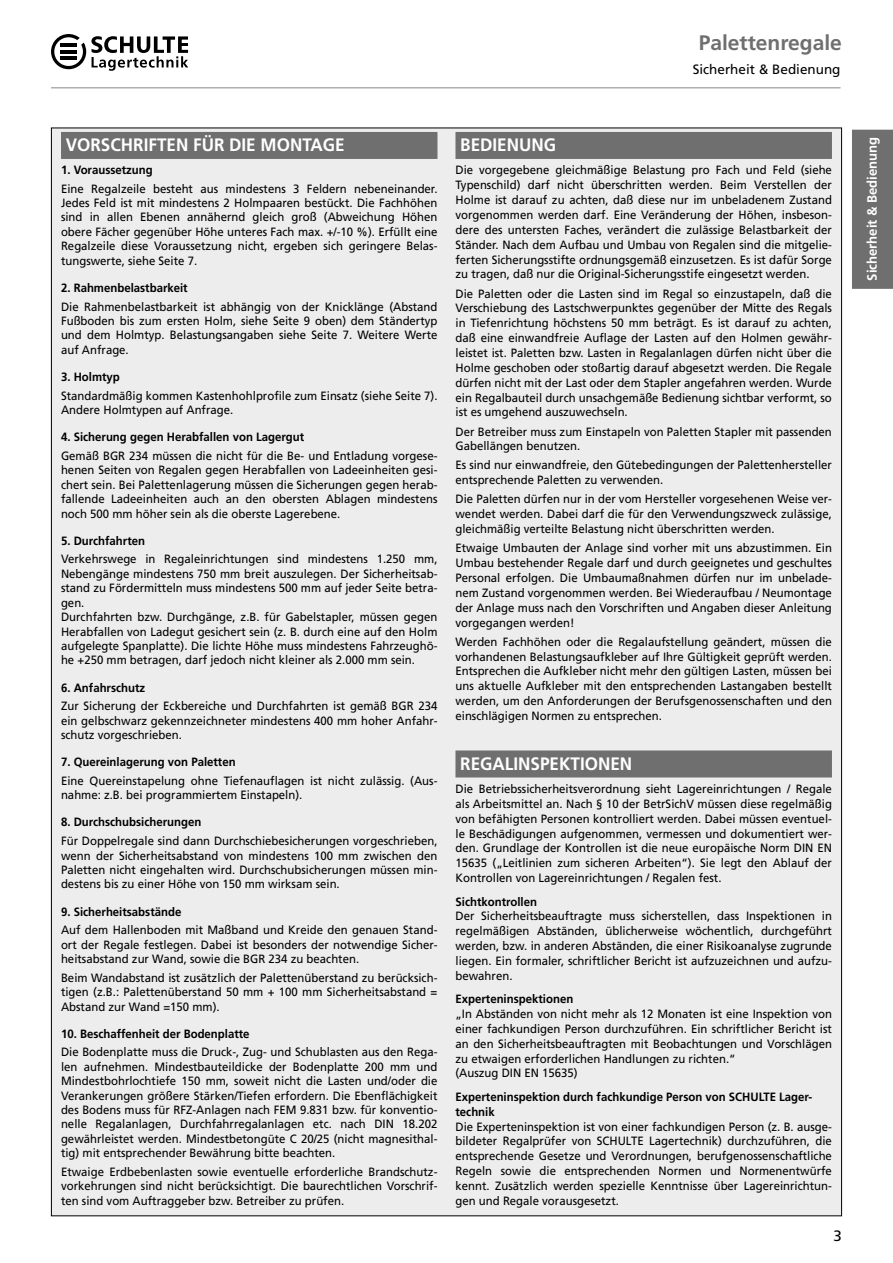
<style>
.page{position:relative;width:893px;height:1263px;background:#fff}
.page>*{position:absolute;margin:0;border:0;box-sizing:border-box;transform-origin:0 0}
.t1{font:700 21px "Frutiger LT Com";color:#706f6f}
.t2{font:700 18px "Frutiger LT Com";color:#fff;scale:.95 1}
.t3{font:15px "Frutiger LT Com";color:#000}
.t4{font:700 13.5px "Frutiger LT Com";color:#fff}
.t5{font:13.5px "Frutiger LT Com";color:#000}
.t6{font:12px/14.9px "Frutiger LT Com";color:#000;text-align:justify;scale:.95 1}
.t7{font:700 12px/14.9px "Frutiger LT Com";color:#000;scale:.95 1}
</style>
<div class="page">
<div style="left:852px;top:129px;width:41px;height:160px;background:#706f6f"></div>
<hr style="left:51px;top:87px;width:789px;height:1px;background:#878786">
<svg style="left:51px;top:34px;width:137px;height:37px"></svg>
<div style="left:51px;top:128px;width:791px;height:1088px;background:#ededed"></div>
<div style="left:61px;top:132px;width:376px;height:27px;background:#706f6f"></div>
<div style="left:455px;top:132px;width:377px;height:27px;background:#706f6f"></div>
<div style="left:455px;top:750px;width:377px;height:27px;background:#706f6f"></div>
<h1 class="t1" style="left:699px;top:34px;width:145px">Palettenregale</h1>
<p class="t5" style="left:693px;top:64px;width:149px">Sicherheit &amp; Bedienung</p>
<h2 class="t2" style="left:66px;top:137px;width:295px">VORSCHRIFTEN FÜR DIE MONTAGE</h2>
<p class="t7" style="left:61px;top:163px;width:98px">1. Voraussetzung</p>
<p class="t6" style="left:61px;top:182px;width:398px;line-height:14.4px">Eine Regalzeile besteht aus mindestens 3 Feldern nebeneinander.<br>Jedes Feld ist mit mindestens 2 Holmpaaren bestückt. Die Fachhöhen sind in allen Ebenen annähernd gleich groß (Abweichung Höhen obere Fächer gegenüber Höhe unteres Fach max. +/-10 %). Erfüllt eine Regalzeile diese Voraussetzung nicht, ergeben sich geringere Belas&shy;tungswerte, siehe Seite 7.</p>
<p class="t7" style="left:61px;top:281px;width:135px">2. Rahmenbelastbarkeit</p>
<p class="t6" style="left:61px;top:300px;width:398px;line-height:14.4px">Die Rahmenbelastbarkeit ist abhängig von der Knicklänge (Abstand Fußboden bis zum ersten Holm, siehe Seite 9 oben) dem Ständertyp und dem Holmtyp. Belastungsangaben siehe Seite 7. Weitere Werte auf Anfrage.</p>
<p class="t7" style="left:61px;top:370px;width:64px">3. Holmtyp</p>
<p class="t6" style="left:61px;top:389px;width:398px;line-height:14.4px">Standardmäßig kommen Kastenhohlprofile zum Einsatz (siehe Seite 7).<br>Andere Holmtypen auf Anfrage.</p>
<p class="t7" style="left:61px;top:431px;width:258px">4. Sicherung gegen Herabfallen von Lagergut</p>
<p class="t6" style="left:61px;top:449px;width:398px;line-height:14.4px">Gemäß BGR 234 müssen die nicht für die Be- und Entladung vorgese&shy;henen Seiten von Regalen gegen Herabfallen von Ladeeinheiten gesi&shy;chert sein. Bei Palettenlagerung müssen die Sicherungen gegen herab&shy;fallende Ladeeinheiten auch an den obersten Ablagen mindestens noch 500 mm höher sein als die oberste Lagerebene.</p>
<p class="t7" style="left:61px;top:534px;width:90px">5. Durchfahrten</p>
<p class="t6" style="left:61px;top:553px;width:398px;line-height:14.4px;text-align:left">Verkehrswege in Regaleinrichtungen sind mindestens 1.250 mm, Nebengänge mindestens 750 mm breit auszulegen. Der Sicherheitsab&shy;stand zu Fördermitteln muss mindestens 500 mm auf jeder Seite betra&shy;gen.<br>Durchfahrten bzw. Durchgänge, z.B. für Gabelstapler, müssen gegen Herabfallen von Ladegut gesichert sein (z. B. durch eine auf den Holm aufgelegte Spanplatte). Die lichte Höhe muss mindestens Fahrzeughö&shy;he +250 mm betragen, darf jedoch nicht kleiner als 2.000 mm sein.</p>
<p class="t7" style="left:61px;top:681px;width:90px">6. Anfahrschutz</p>
<p class="t6" style="left:61px;top:700px;width:398px;line-height:14.4px">Zur Sicherung der Eckbereiche und Durchfahrten ist gemäß BGR 234 ein gelbschwarz gekennzeichneter mindestens 400 mm hoher Anfahr&shy;schutz vorgeschrieben.</p>
<p class="t7" style="left:61px;top:755px;width:185px">7. Quereinlagerung von Paletten</p>
<p class="t6" style="left:61px;top:774px;width:398px;line-height:14.4px">Eine Quereinstapelung ohne Tiefenauflagen ist nicht zulässig. (Aus&shy;nahme: z.B. bei programmiertem Einstapeln).</p>
<p class="t7" style="left:61px;top:816px;width:149px">8. Durchschubsicherungen</p>
<p class="t6" style="left:61px;top:835px;width:398px;line-height:14.4px">Für Doppelregale sind dann Durchschiebesicherungen vorgeschrieben, wenn der Sicherheitsabstand von mindestens 100 mm zwischen den Paletten nicht eingehalten wird. Durchschubsicherungen müssen min&shy;destens bis zu einer Höhe von 150 mm wirksam sein.</p>
<p class="t7" style="left:61px;top:905px;width:128px">9. Sicherheitsabstände</p>
<p class="t6" style="left:61px;top:924px;width:398px;line-height:14.4px">Auf dem Hallenboden mit Maßband und Kreide den genauen Stand&shy;ort der Regale festlegen. Dabei ist besonders der notwendige Sicher&shy;heitsabstand zur Wand, sowie die BGR 234 zu beachten.</p>
<p class="t6" style="left:61px;top:971px;width:398px;line-height:14.4px">Beim Wandabstand ist zusätzlich der Palettenüberstand zu berücksich&shy;tigen (z.B.: Palettenüberstand 50 mm + 100 mm Sicherheitsabstand = Abstand zur Wand =150 mm).</p>
<p class="t7" style="left:61px;top:1027px;width:200px">10. Beschaffenheit der Bodenplatte</p>
<p class="t6" style="left:61px;top:1046px;width:398px;line-height:14.4px">Die Bodenplatte muss die Druck-, Zug- und Schublasten aus den Rega&shy;len aufnehmen. Mindestbauteildicke der Bodenplatte 200 mm und Mindestbohrlochtiefe 150 mm, soweit nicht die Lasten und/oder die Verankerungen größere Stärken/Tiefen erfordern. Die Ebenflächigkeit des Bodens muss für RFZ-Anlagen nach FEM 9.831 bzw. für konventio&shy;nelle Regalanlagen, Durchfahrregalanlagen etc. nach DIN 18.202 gewährleistet werden. Mindestbetongüte C 20/25 (nicht magnesithal&shy;tig) mit entsprechender Bewährung bitte beachten.</p>
<p class="t6" style="left:61px;top:1165px;width:398px;line-height:14.4px">Etwaige Erdbebenlasten sowie eventuelle erforderliche Brandschutz&shy;vorkehrungen sind nicht berücksichtigt. Die baurechtlichen Vorschrif&shy;ten sind vom Auftraggeber bzw. Betreiber zu prüfen.</p>
<h2 class="t2" style="left:460px;top:137px;width:102px">BEDIENUNG</h2>
<p class="t6" style="left:455px;top:164px;width:398px">Die vorgegebene gleichmäßige Belastung pro Fach und Feld (siehe Typenschild) darf nicht überschritten werden. Beim Verstellen der Holme ist darauf zu achten, daß diese nur im unbeladenem Zustand vorgenommen werden darf. Eine Veränderung der Höhen, insbeson&shy;dere des untersten Faches, verändert die zulässige Belastbarkeit der Ständer. Nach dem Aufbau und Umbau von Regalen sind die mitgelie&shy;ferten Sicherungsstifte ordnungsgemäß einzusetzen. Es ist dafür Sorge zu tragen, daß nur die Original-Sicherungsstife eingesetzt werden.</p>
<p class="t6" style="left:455px;top:287px;width:398px">Die Paletten oder die Lasten sind im Regal so einzustapeln, daß die Verschiebung des Lastschwerpunktes gegenüber der Mitte des Regals in Tiefenrichtung höchstens 50 mm beträgt. Es ist darauf zu achten, daß eine einwandfreie Auflage der Lasten auf den Holmen gewähr&shy;leistet ist. Paletten bzw. Lasten in Regalanlagen dürfen nicht über die Holme geschoben oder stoßartig darauf abgesetzt werden. Die Regale dürfen nicht mit der Last oder dem Stapler angefahren werden. Wurde ein Regalbauteil durch unsachgemäße Bedienung sichtbar verformt, so ist es umgehend auszuwechseln.</p>
<p class="t6" style="left:455px;top:425px;width:398px">Der Betreiber muss zum Einstapeln von Paletten Stapler mit passenden<br>Gabellängen benutzen.</p>
<p class="t6" style="left:455px;top:459px;width:398px">Es sind nur einwandfreie, den Gütebedingungen der Palettenhersteller entsprechende Paletten zu verwenden.</p>
<p class="t6" style="left:455px;top:493px;width:398px">Die Paletten dürfen nur in der vom Hersteller vorgesehenen Weise ver&shy;wendet werden. Dabei darf die für den Verwendungszweck zulässige, gleichmäßig verteilte Belastung nicht überschritten werden.</p>
<p class="t6" style="left:455px;top:542px;width:398px">Etwaige Umbauten der Anlage sind vorher mit uns abzustimmen. Ein Umbau bestehender Regale darf und durch geeignetes und geschultes Personal erfolgen. Die Umbaumaßnahmen dürfen nur im unbelade&shy;nem Zustand vorgenommen werden. Bei Wiederaufbau / Neumontage der Anlage muss nach den Vorschriften und Angaben dieser Anleitung vorgegangen werden!</p>
<p class="t6" style="left:455px;top:635px;width:398px">Werden Fachhöhen oder die Regalaufstellung geändert, müssen die vorhandenen Belastungsaufkleber auf Ihre Gültigkeit geprüft werden.<br>Entsprechen die Aufkleber nicht mehr den gültigen Lasten, müssen bei uns aktuelle Aufkleber mit den entsprechenden Lastangaben bestellt werden, um den Anforderungen der Berufsgenossenschaften und den einschlägigen Normen zu entsprechen.</p>
<h2 class="t2" style="left:460px;top:756px;width:183px">REGALINSPEKTIONEN</h2>
<p class="t6" style="left:455px;top:782px;width:398px">Die Betriebssicherheitsverordnung sieht Lagereinrichtungen / Regale als Arbeitsmittel an. Nach § 10 der BetrSichV müssen diese regelmäßig von befähigten Personen kontrolliert werden. Dabei müssen eventuel&shy;le Beschädigungen aufgenommen, vermessen und dokumentiert wer&shy;den. Grundlage der Kontrollen ist die neue europäische Norm DIN EN 15635 („Leitlinien zum sicheren Arbeiten“). Sie legt den Ablauf der Kontrollen von Lagereinrichtungen / Regalen fest.</p>
<p class="t7" style="left:455px;top:895px;width:87px">Sichtkontrollen</p>
<p class="t6" style="left:455px;top:910px;width:398px">Der Sicherheitsbeauftragte muss sicherstellen, dass Inspektionen in regelmäßigen Abständen, üblicherweise wöchentlich, durchgeführt werden, bzw. in anderen Abständen, die einer Risikoanalyse zugrunde liegen. Ein formaler, schriftlicher Bericht ist aufzuzeichnen und aufzu&shy;bewahren.</p>
<p class="t7" style="left:455px;top:992px;width:126px">Experteninspektionen</p>
<p class="t6" style="left:455px;top:1007px;width:398px;text-align:left">„In Abständen von nicht mehr als 12 Monaten ist eine Inspektion von einer fachkundigen Person durchzuführen. Ein schriftlicher Bericht ist an den Sicherheitsbeauftragten mit Beobachtungen und Vorschlägen zu etwaigen erforderlichen Handlungen zu richten.“<br>(Auszug DIN EN 15635)</p>
<p class="t7" style="left:455px;top:1090px;width:377px">Experteninspektion durch fachkundige Person von SCHULTE Lager&shy;technik</p>
<p class="t6" style="left:455px;top:1120px;width:398px">Die Experteninspektion ist von einer fachkundigen Person (z. B. ausge&shy;bildeter Regalprüfer von SCHULTE Lagertechnik) durchzuführen, die entsprechende Gesetze und Verordnungen, berufgenossenschaftliche Regeln sowie die entsprechenden Normen und Normenentwürfe kennt. Zusätzlich werden spezielle Kenntnisse über Lagereinrichtun&shy;gen und Regale vorausgesetzt.</p>
<p class="t3" style="left:834px;top:1230px;width:10px">3</p>
<p class="t4" style="left:866px;top:281px;width:146px;rotate:-90deg">Sicherheit &amp; Bedienung</p>
</div>
